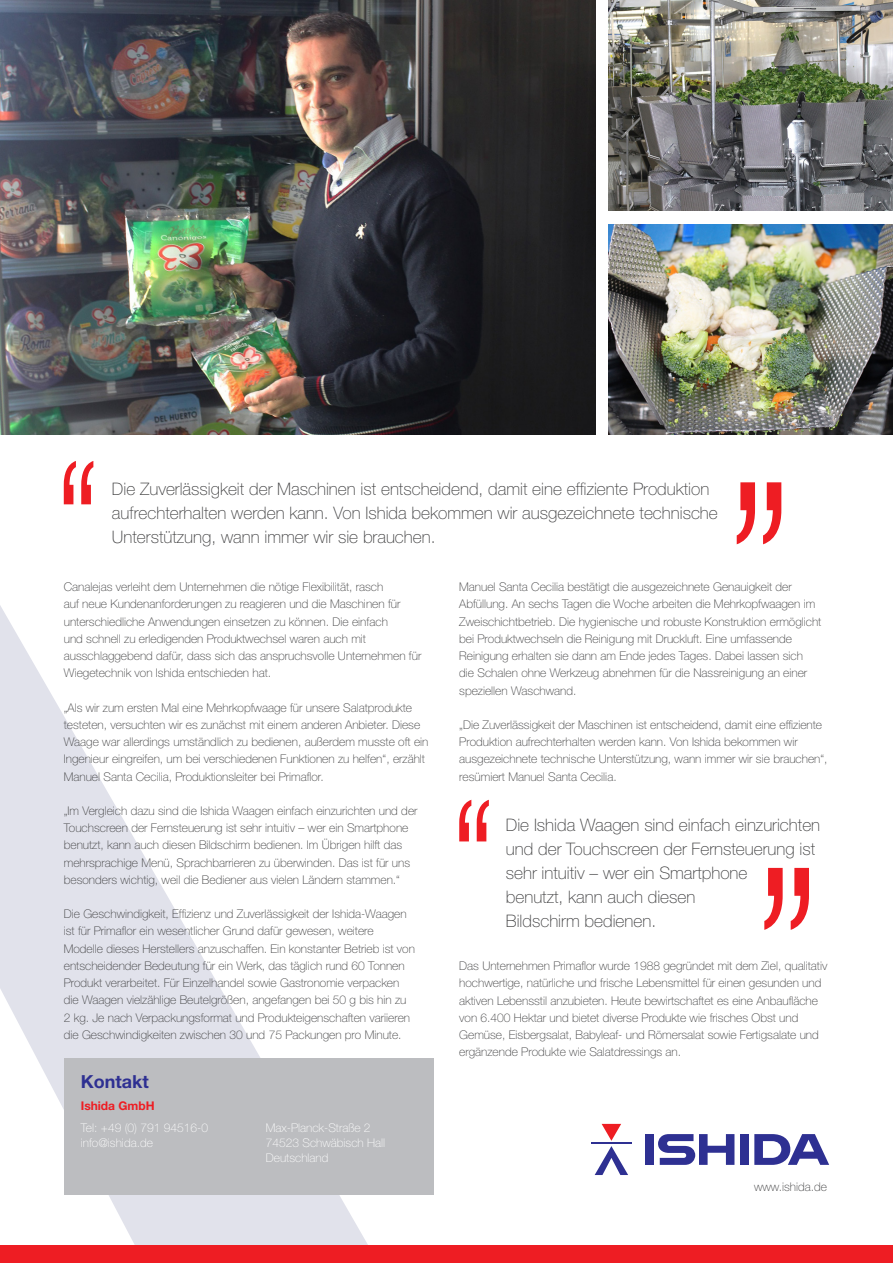
<style>
.page{position:relative;width:893px;height:1263px;background:#fff}
.page>*{position:absolute;margin:0;border:0;box-sizing:border-box;transform-origin:0 0}
.t1{font:700 18px "Helvetica Neue LT Std";color:#2e3092}
.t2{font:100 17.25px/24px "Helvetica Neue LT Std";color:#3e3e3f}
.Body{font:100 12px/17.2px "Helvetica Neue LT Std";color:#3e3e3f}
.Body-2{font:100 12px "Helvetica Neue LT Std";color:#fff}
.Body-3{font:700 12px "Helvetica Neue LT Std";color:#ee1d23}
</style>
<div class="page">
<svg style="left:0;top:605px;width:378px;height:641px"></svg>
<img style="left:0;top:0;width:595px;height:434px">
<img style="left:608px;top:0;width:285px;height:211px">
<img style="left:608px;top:224px;width:285px;height:210px">
<svg style="left:763px;top:482px;width:18px;height:62px"></svg>
<svg style="left:737px;top:482px;width:18px;height:62px"></svg>
<svg style="left:459px;top:800px;width:12px;height:41px"></svg>
<svg style="left:477px;top:800px;width:12px;height:41px"></svg>
<svg style="left:791px;top:868px;width:18px;height:62px"></svg>
<svg style="left:764px;top:868px;width:19px;height:62px"></svg>
<div style="left:0;top:1246px;width:893px;height:17px;background:#ee1d23"></div>
<svg style="left:64px;top:461px;width:29px;height:43px"></svg>
<div style="left:64px;top:1058px;width:370px;height:137px;background:#bcbdc0"></div>
<svg style="left:595px;top:1124px;width:33px;height:51px"></svg>
<hr style="left:591px;top:1142px;width:41px;height:2px;background:#2e3092">
<div style="left:740px;top:1134px;width:9px;height:31px;background:#2e3092"></div>
<svg style="left:658px;top:1134px;width:76px;height:31px"></svg>
<div style="left:645px;top:1134px;width:9px;height:31px;background:#2e3092"></div>
<svg style="left:754px;top:1134px;width:75px;height:31px"></svg>
<h2 class="t2" style="left:112px;top:477px;width:607px">Die Zuverlässigkeit der Maschinen ist entscheidend, damit eine effiziente Produktion aufrechterhalten werden kann. Von Ishida bekommen wir ausgezeichnete technische<br>Unterstützung, wann immer wir sie brauchen.</h2>
<h3 class="Body" style="left:64px;top:578px;width:359px">Canalejas verleiht dem Unternehmen die nötige Flexibilität, rasch<br>auf neue Kundenanforderungen zu reagieren und die Maschinen für unterschiedliche Anwendungen einsetzen zu können. Die einfach<br>und schnell zu erledigenden Produktwechsel waren auch mit ausschlaggebend dafür, dass sich das anspruchsvolle Unternehmen für Wiegetechnik von Ishida entschieden hat.</h3>
<h3 class="Body" style="left:64px;top:699px;width:366px">„Als wir zum ersten Mal eine Mehrkopfwaage für unsere Salatprodukte testeten, versuchten wir es zunächst mit einem anderen Anbieter. Diese Waage war allerdings umständlich zu bedienen, außerdem musste oft ein Ingenieur eingreifen, um bei verschiedenen Funktionen zu helfen“, erzählt Manuel Santa Cecilia, Produktionsleiter bei Primaflor.</h3>
<h3 class="Body" style="left:64px;top:802px;width:355px">„Im Vergleich dazu sind die Ishida Waagen einfach einzurichten und der Touchscreen der Fernsteuerung ist sehr intuitiv – wer ein Smartphone benutzt, kann auch diesen Bildschirm bedienen. Im Übrigen hilft das mehrsprachige Menü, Sprachbarrieren zu überwinden. Das ist für uns besonders wichtig, weil die Bediener aus vielen Ländern stammen.“</h3>
<h3 class="Body" style="left:64px;top:905px;width:353px">Die Geschwindigkeit, Effizienz und Zuverlässigkeit der Ishida-Waagen ist für Primaflor ein wesentlicher Grund dafür gewesen, weitere Modelle dieses Herstellers anzuschaffen. Ein konstanter Betrieb ist von entscheidender Bedeutung für ein Werk, das täglich rund 60 Tonnen Produkt verarbeitet. Für Einzelhandel sowie Gastronomie verpacken die Waagen vielzählige Beutelgrößen, angefangen bei 50 g bis hin zu 2 kg. Je nach Verpackungsformat und Produkteigenschaften variieren die Geschwindigkeiten zwischen 30 und 75 Packungen pro Minute.</h3>
<h3 class="t1" style="left:81px;top:1071px;width:70px">Kontakt</h3>
<p class="Body-3" style="left:81px;top:1098px;width:75px">Ishida GmbH</p>
<p class="Body-2" style="left:81px;top:1121px;width:129px">Tel: +49 (0) 791 94516-0</p>
<p class="Body-2" style="left:81px;top:1136px;width:74px">info@ishida.de</p>
<p class="Body-2" style="left:266px;top:1121px;width:106px">Max-Planck-Straße 2</p>
<p class="Body-2" style="left:266px;top:1136px;width:121px">74523 Schwäbisch Hall</p>
<p class="Body-2" style="left:266px;top:1151px;width:64px">Deutschland</p>
<h3 class="Body" style="left:459px;top:578px;width:364px">Manuel Santa Cecilia bestätigt die ausgezeichnete Genauigkeit der Abfüllung. An sechs Tagen die Woche arbeiten die Mehrkopfwaagen im Zweischichtbetrieb. Die hygienische und robuste Konstruktion ermöglicht bei Produktwechseln die Reinigung mit Druckluft. Eine umfassende Reinigung erhalten sie dann am Ende jedes Tages. Dabei lassen sich<br>die Schalen ohne Werkzeug abnehmen für die Nassreinigung an einer speziellen Waschwand.</h3>
<h3 class="Body" style="left:459px;top:716px;width:370px">„Die Zuverlässigkeit der Maschinen ist entscheidend, damit eine effiziente Produktion aufrechterhalten werden kann. Von Ishida bekommen wir ausgezeichnete technische Unterstützung, wann immer wir sie brauchen“, resümiert Manuel Santa Cecilia.</h3>
<h2 class="t2" style="left:506px;top:813px;width:316px">Die Ishida Waagen sind einfach einzurichten und der Touchscreen der Fernsteuerung ist sehr intuitiv – wer ein Smartphone<br>benutzt, kann auch diesen<br>Bildschirm bedienen.</h2>
<h3 class="Body" style="left:459px;top:957px;width:370px">Das Unternehmen Primaflor wurde 1988 gegründet mit dem Ziel, qualitativ hochwertige, natürliche und frische Lebensmittel für einen gesunden und aktiven Lebensstil anzubieten. Heute bewirtschaftet es eine Anbaufläche von 6.400 Hektar und bietet diverse Produkte wie frisches Obst und Gemüse, Eisbergsalat, Babyleaf- und Römersalat sowie Fertigsalate und ergänzende Produkte wie Salatdressings an.</h3>
<p class="Body" style="left:754px;top:1178px;width:74px">www.ishida.de</p>
</div>
